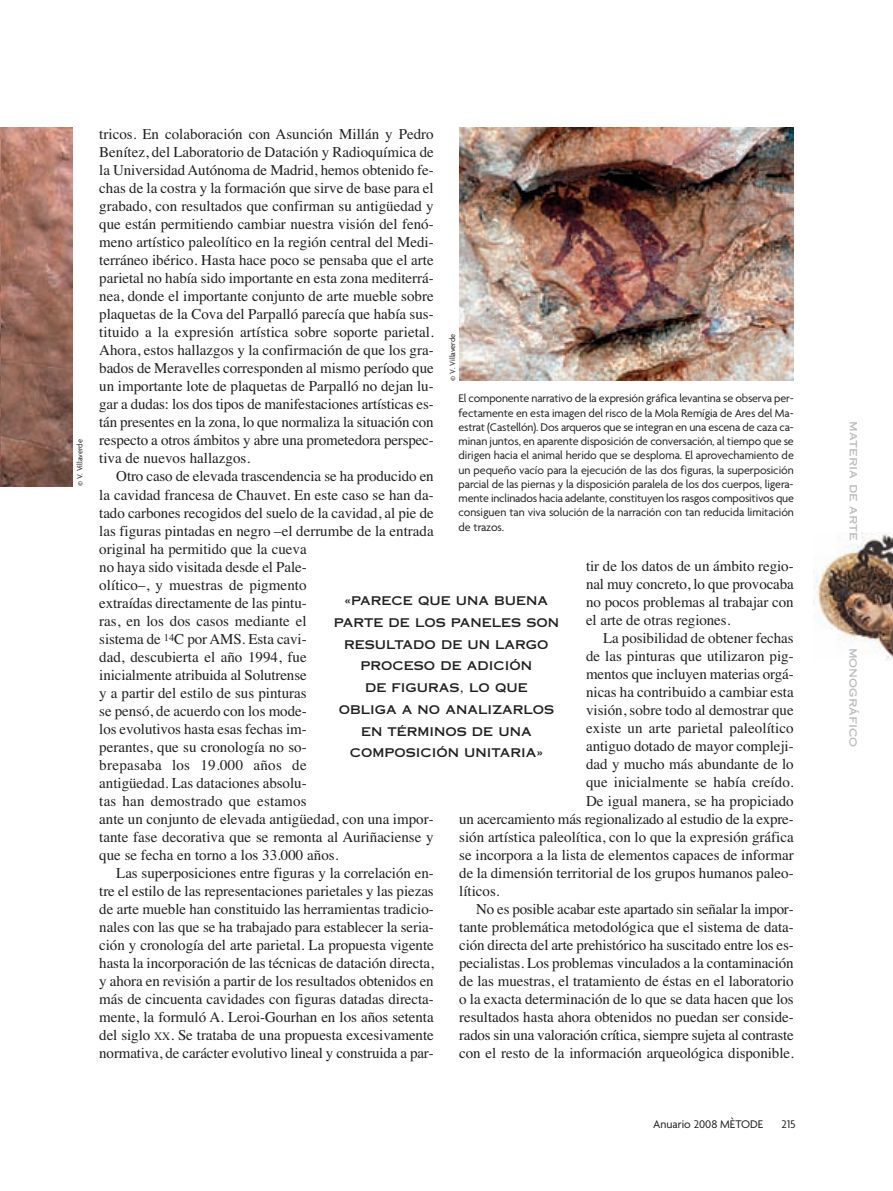
<style>
.page{position:relative;width:893px;height:1191px;background:#fff}
.page>*{position:absolute;margin:0;border:0;box-sizing:border-box;transform-origin:0 0}
.t1{font:15px/18px "Times";letter-spacing:-.005em;color:#231f20;text-align:justify}
.t2{font:12px/14.2px "Agenda";letter-spacing:-.005em;color:#231f20;text-align:justify}
.t3{font:12px/21.8px "Copperplate Thirty One AB";color:#231f20;text-align:center}
.t4{font:12px "Copperplate Thirty One AB";color:#bcbdc0}
.t5{font:8.25px "Agenda";color:#231f20}
.s1{font-size:11.25px}
</style>
<div class="page">
<img style="left:814px;top:533px;width:79px;height:127px">
<img style="left:0;top:128px;width:2px;height:358px">
<img style="left:2px;top:128px;width:70px;height:358px">
<img style="left:459px;top:128px;width:335px;height:253px">
<p class="t5" style="left:77px;top:486px;width:48px;rotate:-90deg">© V. Villaverde</p>
<p class="t1" style="left:99px;top:127px;width:336px">tricos. En colaboración con Asunción Millán y Pedro Benítez, del Laboratorio de Datación y Radioquímica de la Universidad Autónoma de Madrid, hemos obtenido fe&shy;chas de la costra y la formación que sirve de base para el grabado, con resultados que confirman su antigüedad y que están permitiendo cambiar nuestra visión del fenó&shy;meno artístico paleolítico en la región central del Medi&shy;terráneo ibérico. Hasta hace poco se pensaba que el arte parietal no había sido importante en esta zona mediterrá&shy;nea, donde el importante conjunto de arte mueble sobre plaquetas de la Cova del Parpalló parecía que había sus&shy;tituido a la expresión artística sobre soporte parietal.<br>Ahora, estos hallazgos y la confirmación de que los gra&shy;bados de Meravelles corresponden al mismo período que un importante lote de plaquetas de Parpalló no dejan lu&shy;gar a dudas: los dos tipos de manifestaciones artísticas es&shy;tán presentes en la zona, lo que normaliza la situación con respecto a otros ámbitos y abre una prometedora perspec&shy;tiva de nuevos hallazgos.</p>
<p class="t1" style="left:99px;top:469px;width:336px;text-align:left;text-indent:17px">Otro caso de elevada trascendencia se ha producido en la cavidad francesa de Chauvet. En este caso se han da&shy;tado carbones recogidos del suelo de la cavidad, al pie de las figuras pintadas en negro –el derrumbe de la entrada original ha permitido que la cueva<br>no haya sido visitada desde el Pale-<br>olítico–, y muestras de pigmento<br>extraídas directamente de las pintu-<br>ras, en los dos casos mediante el<br>sistema de <sup>14</sup>C por AMS. Esta cavi-<br>dad, descubierta el año 1994, fue<br>inicialmente atribuida al Solutrense<br>y a partir del estilo de sus pinturas<br>se pensó, de acuerdo con los mode-<br>los evolutivos hasta esas fechas im-<br>perantes, que su cronología no so-<br>brepasaba los 19.000 años de<br>antigüedad. Las dataciones absolu-<br>tas han demostrado que estamos<br>ante un conjunto de elevada antigüedad, con una impor&shy;tante fase decorativa que se remonta al Auriñaciense y que se fecha en torno a los 33.000 años.</p>
<p class="t1" style="left:99px;top:865px;width:336px;text-indent:17px">Las superposiciones entre figuras y la correlación en&shy;tre el estilo de las representaciones parietales y las piezas de arte mueble han constituido las herramientas tradicio&shy;nales con las que se ha trabajado para establecer la seria&shy;ción y cronología del arte parietal. La propuesta vigente hasta la incorporación de las técnicas de datación directa, y ahora en revisión a partir de los resultados obtenidos en más de cincuenta cavidades con figuras datadas directa&shy;mente, la formuló A. Leroi-Gourhan en los años setenta del siglo <span class="s1">XX</span>. Se trataba de una propuesta excesivamente normativa, de carácter evolutivo lineal y construida a par-</p>
<p class="t5" style="left:449px;top:381px;width:48px;rotate:-90deg">© V. Villaverde</p>
<p class="t2" style="left:459px;top:392px;width:337px">El componente narrativo de la expresión gráfica levantina se observa per&shy;fectamente en esta imagen del risco de la Mola Remígia de Ares del Ma&shy;estrat (Castellón). Dos arqueros que se integran en una escena de caza ca&shy;minan juntos, en aparente disposición de conversación, al tiempo que se dirigen hacia el animal herido que se desploma. El aprovechamiento de un pequeño vacío para la ejecución de las dos figuras, la superposición parcial de las piernas y la disposición paralela de los dos cuerpos, ligera&shy;mente inclinados hacia adelante, constituyen los rasgos compositivos que consiguen tan viva solución de la narración con tan reducida limitación de trazos.</p>
<p class="t1" style="left:586px;top:559px;width:209px">tir de los datos de un ámbito regio&shy;nal muy concreto, lo que provocaba no pocos problemas al trabajar con el arte de otras regiones.</p>
<p class="t1" style="left:603px;top:631px;width:192px">La posibilidad de obtener fechas</p>
<p class="t1" style="left:586px;top:649px;width:209px">de las pinturas que utilizaron pig-</p>
<p class="t1" style="left:586px;top:667px;width:209px">mentos que incluyen materias orgá-</p>
<p class="t1" style="left:586px;top:685px;width:209px">nicas ha contribuido a cambiar esta</p>
<p class="t1" style="left:586px;top:703px;width:209px">visión, sobre todo al demostrar que</p>
<p class="t1" style="left:586px;top:721px;width:209px">existe un arte parietal paleolítico</p>
<p class="t1" style="left:586px;top:739px;width:209px">antiguo dotado de mayor compleji-</p>
<p class="t1" style="left:586px;top:757px;width:209px">dad y mucho más abundante de lo</p>
<p class="t1" style="left:586px;top:775px;width:209px">que inicialmente se había creído.</p>
<p class="t1" style="left:586px;top:793px;width:209px">De igual manera, se ha propiciado</p>
<p class="t1" style="left:459px;top:811px;width:336px">un acercamiento más regionalizado al estudio de la expre-</p>
<p class="t1" style="left:459px;top:829px;width:336px">sión artística paleolítica, con lo que la expresión gráfica</p>
<p class="t1" style="left:459px;top:847px;width:336px">se incorpora a la lista de elementos capaces de informar</p>
<p class="t1" style="left:459px;top:865px;width:336px">de la dimensión territorial de los grupos humanos paleo -</p>
<p class="t1" style="left:459px;top:883px;width:42px">líticos.</p>
<p class="t1" style="left:476px;top:901px;width:319px">No es posible acabar este apartado sin señalar la impor-</p>
<p class="t1" style="left:459px;top:919px;width:336px">tante problemática metodológica que el sistema de data-</p>
<p class="t1" style="left:459px;top:937px;width:336px">ción directa del arte prehistórico ha suscitado entre los es-</p>
<p class="t1" style="left:459px;top:955px;width:336px">pecialistas. Los problemas vinculados a la contaminación</p>
<p class="t1" style="left:459px;top:973px;width:336px">de las muestras, el tratamiento de éstas en el laboratorio</p>
<p class="t1" style="left:459px;top:991px;width:336px">o la exacta determinación de lo que se data hacen que los</p>
<p class="t1" style="left:459px;top:1009px;width:336px">resultados hasta ahora obtenidos no puedan ser conside-</p>
<p class="t1" style="left:459px;top:1027px;width:336px">rados sin una valoración crítica, siempre sujeta al contraste</p>
<p class="t1" style="left:459px;top:1045px;width:336px">con el resto de la información arqueológica disponible.</p>
<p class="t3" style="left:334px;top:590px;width:227px">«PARECE QUE UNA BUENA<br>PARTE DE LOS PANELES SON<br>RESULTADO DE UN LARGO<br>PROCESO DE ADICIÓN<br>DE FIGURAS, LO QUE<br>OBLIGA A NO ANALIZARLOS<br>EN TÉRMINOS DE UNA<br>COMPOSICIÓN UNITARIA»</p>
<p class="t2" style="left:653px;top:1118px;width:111px">Anuario 2008 MÈTODE</p>
<p class="t2" style="left:782px;top:1118px;width:16px">215</p>
<p class="t4" style="left:861px;top:421px;width:121px;rotate:90deg">materia de arte</p>
<p class="t4" style="left:861px;top:647px;width:101px;rotate:90deg">monográfico</p>
</div>
